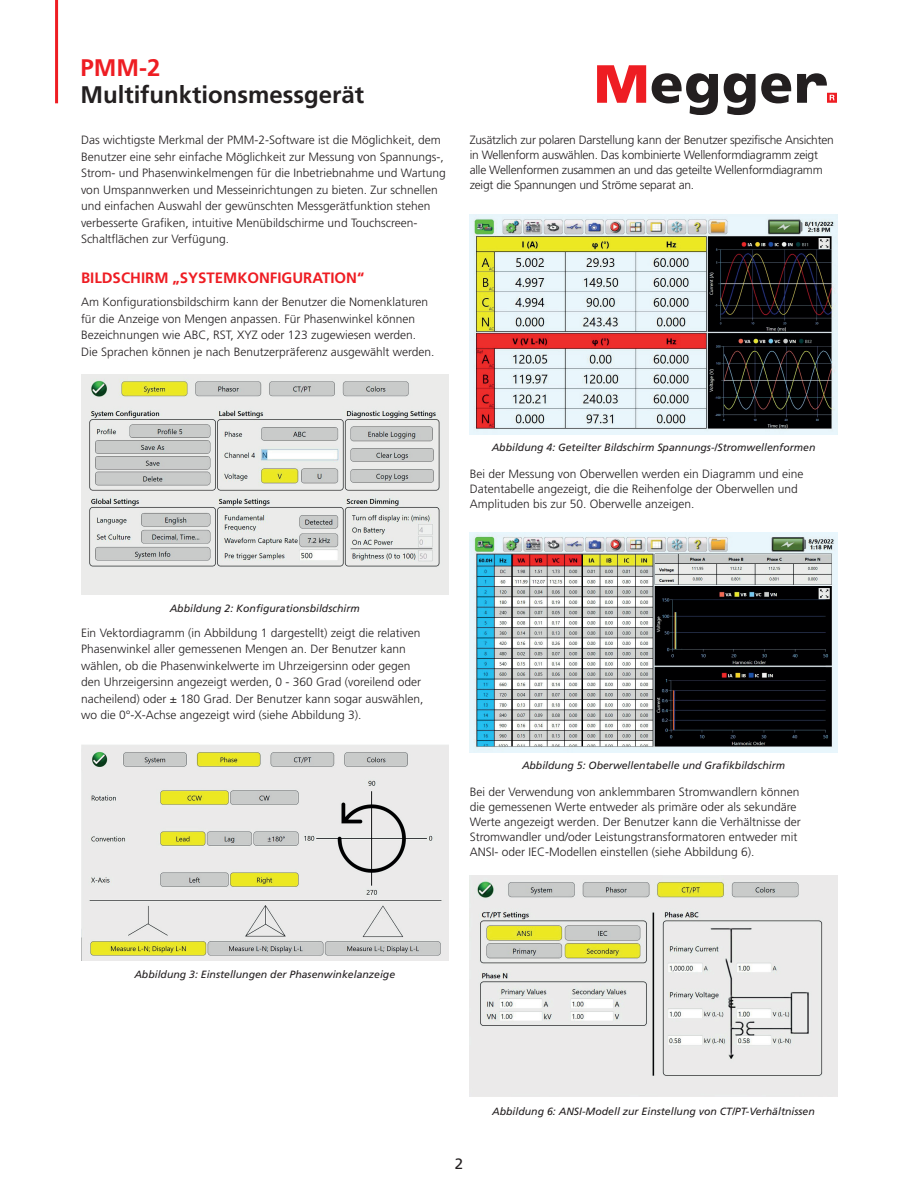
<style>
.page{position:relative;width:918px;height:1188px;background:#fff}
.page>*{position:absolute;margin:0;border:0;box-sizing:border-box;transform-origin:0 0}
.t1{font:700 24px "Frutiger LT Pro";color:#231f20}
.t2{font:700 24px "Frutiger LT Pro";color:#ee1d23}
.t3{font:700 15px "Frutiger LT Pro";color:#ee1d23}
.t4{font:15px "Frutiger LT Pro";color:#231f20}
.t5{font:300 12px/16.5px "Frutiger LT Pro";color:#231f20}
.t6{font:300 12px/15px "Frutiger LT Pro";letter-spacing:-.02em;color:#231f20}
.t7{font:italic 10.5px "Frutiger LT Pro";color:#231f20}
</style>
<div class="page">
<svg style="left:597px;top:65px;width:49px;height:38px"></svg>
<svg style="left:652px;top:73px;width:66px;height:42px"></svg>
<svg style="left:724px;top:73px;width:67px;height:42px"></svg>
<svg style="left:797px;top:73px;width:40px;height:30px"></svg>
<hr style="left:55px;top:0;width:3px;height:103px;background:#ee1d23">
<img style="left:81px;top:374px;width:367px;height:221px">
<img style="left:81px;top:745px;width:367px;height:216px">
<img style="left:470px;top:214px;width:367px;height:221px">
<img style="left:470px;top:533px;width:367px;height:220px">
<img style="left:470px;top:876px;width:367px;height:220px">
<h1 class="t2" style="left:81px;top:54px;width:81px">PMM-2</h1>
<h1 class="t1" style="left:81px;top:81px;width:285px">Multifunktionsmessgerät</h1>
<p class="t5" style="left:81px;top:132px;width:366px">Das wichtigste Merkmal der PMM-2-Software ist die Möglichkeit, dem Benutzer eine sehr einfache Möglichkeit zur Messung von Spannungs-, Strom- und Phasenwinkelmengen für die Inbetriebnahme und Wartung von Umspannwerken und Messeinrichtungen zu bieten. Zur schnellen und einfachen Auswahl der gewünschten Messgerätfunktion stehen verbesserte Grafiken, intuitive Menübildschirme und Touchscreen-Schaltflächen zur Verfügung.</p>
<p class="t3" style="left:81px;top:269px;width:285px">BILDSCHIRM „SYSTEMKONFIGURATION“</p>
<p class="t5" style="left:81px;top:294px;width:355px">Am Konfigurationsbildschirm kann der Benutzer die Nomenklaturen für die Anzeige von Mengen anpassen. Für Phasenwinkel können Bezeichnungen wie ABC, RST, XYZ oder 123 zugewiesen werden.<br>Die Sprachen können je nach Benutzerpräferenz ausgewählt werden.</p>
<p class="t6" style="left:470px;top:132px;width:366px">Zusätzlich zur polaren Darstellung kann der Benutzer spezifische Ansichten in Wellenform auswählen. Das kombinierte Wellenformdiagramm zeigt alle Wellenformen zusammen an und das geteilte Wellenformdiagramm zeigt die Spannungen und Ströme separat an.</p>
<p class="t7" style="left:492px;top:441px;width:325px">Abbildung 4: Geteilter Bildschirm Spannungs-/Stromwellenformen</p>
<p class="t5" style="left:470px;top:466px;width:335px;line-height:15px">Bei der Messung von Oberwellen werden ein Diagramm und eine<br>Datentabelle angezeigt, die die Reihenfolge der Oberwellen und<br>Amplituden bis zur 50. Oberwelle anzeigen.</p>
<p class="t7" style="left:170px;top:602px;width:192px">Abbildung 2: Konfigurationsbildschirm</p>
<p class="t5" style="left:81px;top:625px;width:344px">Ein Vektordiagramm (in Abbildung 1 dargestellt) zeigt die relativen Phasenwinkel aller gemessenen Mengen an. Der Benutzer kann wählen, ob die Phasenwinkelwerte im Uhrzeigersinn oder gegen den Uhrzeigersinn angezeigt werden, 0 - 360 Grad (voreilend oder nacheilend) oder ± 180 Grad. Der Benutzer kann sogar auswählen, wo die 0°-X-Achse angezeigt wird (siehe Abbildung 3).</p>
<p class="t7" style="left:522px;top:759px;width:265px">Abbildung 5: Oberwellentabelle und Grafikbildschirm</p>
<p class="t5" style="left:470px;top:785px;width:332px;line-height:15px">Bei der Verwendung von anklemmbaren Stromwandlern können die gemessenen Werte entweder als primäre oder als sekundäre Werte angezeigt werden. Der Benutzer kann die Verhältnisse der Stromwandler und/oder Leistungstransformatoren entweder mit ANSI- oder IEC-Modellen einstellen (siehe Abbildung 6).</p>
<p class="t7" style="left:134px;top:968px;width:262px">Abbildung 3: Einstellungen der Phasenwinkelanzeige</p>
<p class="t4" style="left:455px;top:1155px;width:10px">2</p>
<p class="t7" style="left:492px;top:1105px;width:324px">Abbildung 6: ANSI-Modell zur Einstellung von CT/PT-Verhältnissen</p>
</div>
